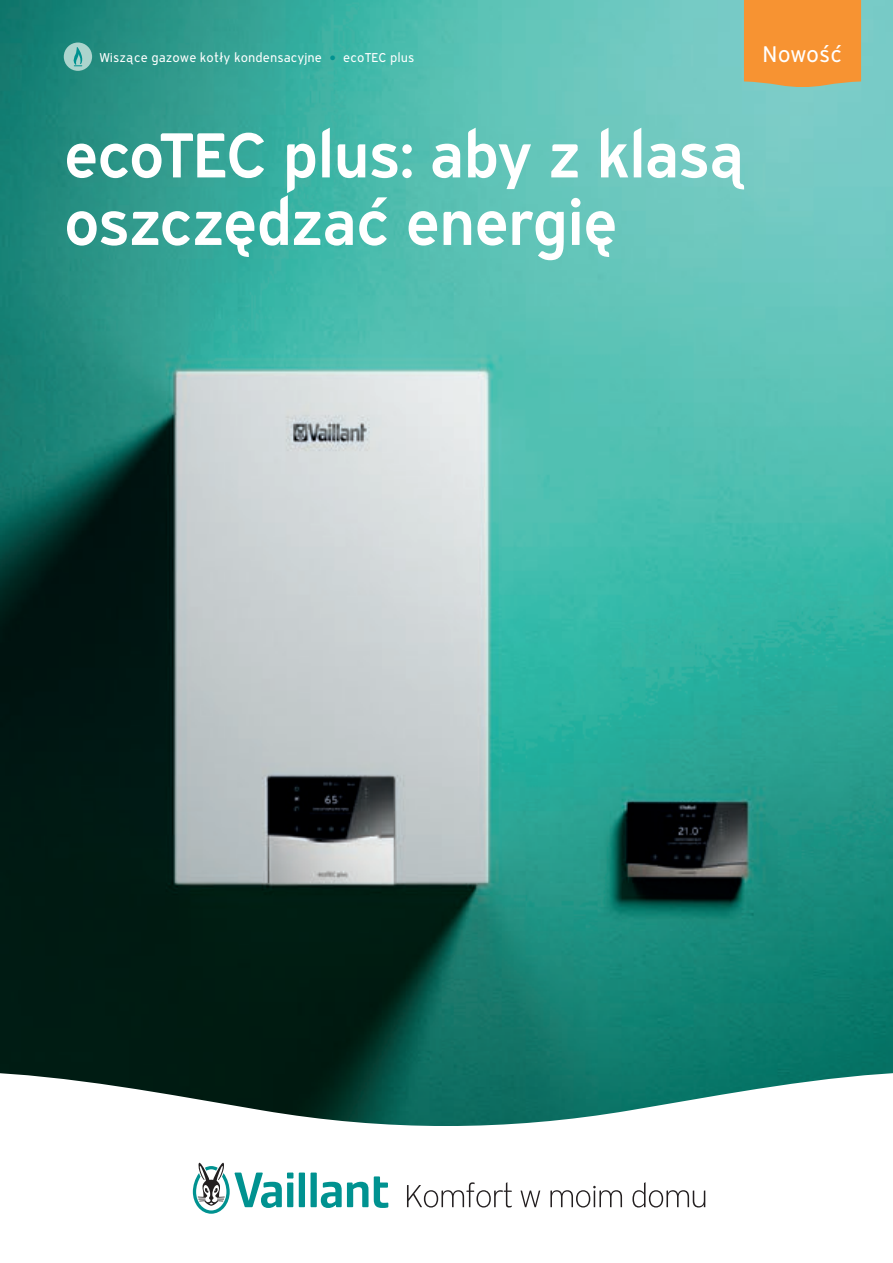
<style>
.page{position:relative;width:893px;height:1263px;background:#fff}
.page>*{position:absolute;margin:0;border:0;box-sizing:border-box;transform-origin:0 0}
.t1{font:600 63px/67.5px "Vaillant 16";letter-spacing:-.03em;color:#fff}
.t2{font:22.5px "Vaillant 16";color:#fff}
.t3{font:12.75px "Vaillant 16";color:#fff}
.s1{color:#009290}
</style>
<div class="page">
<img style="left:0;top:0;width:893px;height:1072px">
<div style="left:64px;top:43px;width:28px;height:28px;background:#acd4cd;border-radius:50%"></div>
<svg style="left:73px;top:47px;width:10px;height:19px"></svg>
<svg style="left:0;top:1072px;width:893px;height:136px"></svg>
<svg style="left:407px;top:1182px;width:105px;height:25px"></svg>
<svg style="left:520px;top:1190px;width:20px;height:17px"></svg>
<svg style="left:550px;top:1186px;width:72px;height:21px"></svg>
<svg style="left:632px;top:1182px;width:73px;height:25px"></svg>
<svg style="left:321px;top:1176px;width:67px;height:32px"></svg>
<div style="left:311px;top:1172px;width:6px;height:35px;background:#009290"></div>
<div style="left:299px;top:1172px;width:6px;height:35px;background:#009290"></div>
<svg style="left:193px;top:1163px;width:100px;height:51px"></svg>
<div style="left:744px;top:0;width:117px;height:88px;background:#f79332"></div>
<p class="t3" style="left:99px;top:49px;width:317px">Wiszące gazowe kotły kondensacyjne <span class="s1">⬤</span> ecoTEC plus</p>
<p class="t2" style="left:762px;top:39px;width:81px">Nowość</p>
<p class="t1" style="left:64px;top:120px;width:686px">ecoTEC plus: aby z klasą oszczędzać energię</p>
</div>
